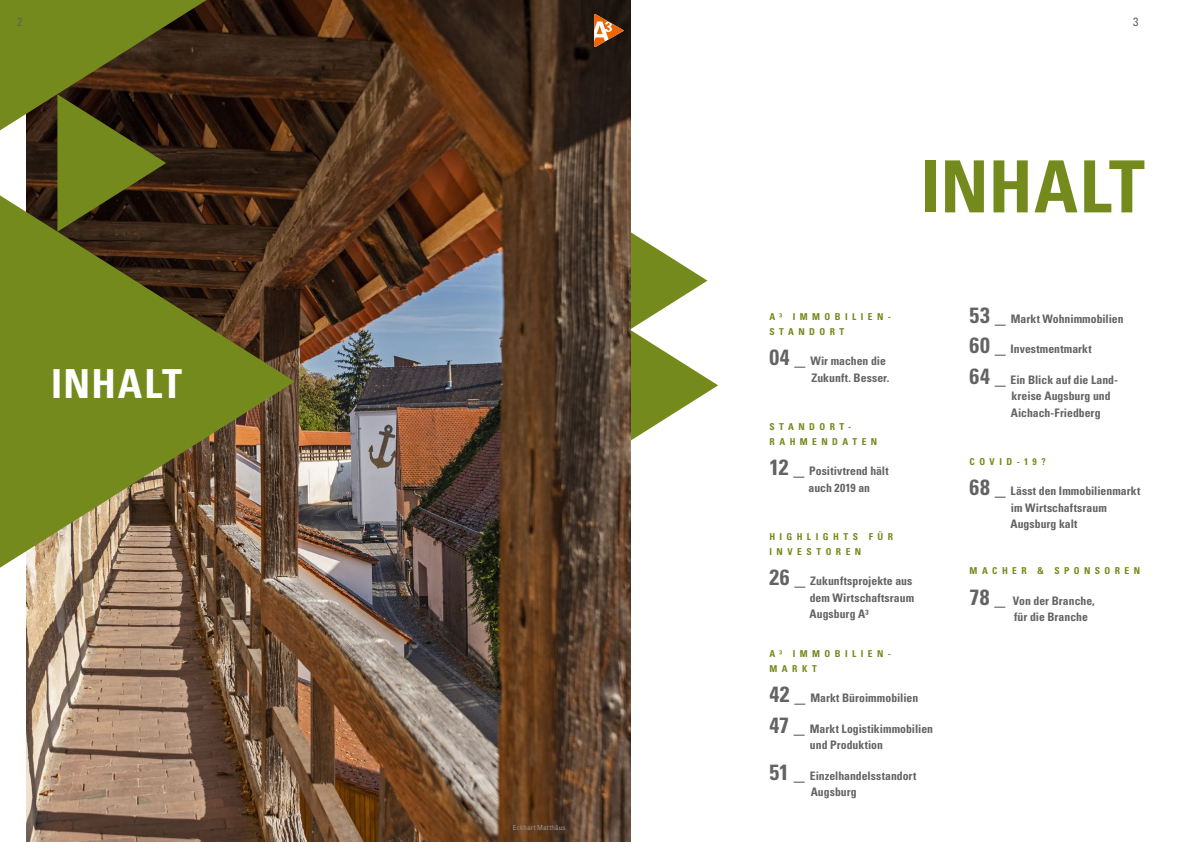
<style>
.page{position:relative;width:1191px;height:842px;background:#fff}
.page>*{position:absolute;margin:0;border:0;box-sizing:border-box;transform-origin:0 0}
.t1{font:700 condensed 72px "Univers LT Std";color:#758a1c}
.t2{font:700 condensed 40px "Univers LT Std";letter-spacing:.03em;color:#fff}
.t3{font:condensed 12px "Univers LT Std";color:#646363}
.t4{font:700 condensed 11.7px/16.5px "Univers LT Std";color:#646363}
.t5{font:700 condensed 9.5px/15px "Univers LT Std";letter-spacing:.47em;color:#758a1c}
.t6{font:condensed 7px "Univers LT Std";letter-spacing:.025em;color:#989797}
.s1{font-size:22px}
</style>
<div class="page">
<svg style="left:631px;top:232px;width:87px;height:209px"></svg>
<img style="left:27px;top:0;width:604px;height:842px">
<svg style="left:0;top:195px;width:295px;height:373px;background:#6e6c2a"></svg>
<svg style="left:0;top:0;width:207px;height:232px;background:#58581f"></svg>
<svg style="left:594px;top:14px;width:30px;height:33px"></svg>
<p class="t3" style="left:17px;top:14px;width:7px">2</p>
<p class="t3" style="left:1133px;top:14px;width:7px">3</p>
<h2 class="t2" style="left:51px;top:359px;width:132px">INHALT</h2>
<p class="t6" style="left:513px;top:823px;width:54px">Eckhart Matthäus</p>
<h1 class="t1" style="left:920px;top:143px;width:226px">INHALT</h1>
<p class="t5" style="left:769px;top:309px;width:123px">A³ IMMOBILIEN-<br>STANDORT</p>
<p class="t4" style="left:769px;top:353px;width:122px;text-align:right"><span class="s1">04 _</span> Wir machen die<br>Zukunft. Besser.</p>
<p class="t5" style="left:769px;top:419px;width:109px">STANDORT-<br>RAHMENDATEN</p>
<p class="t4" style="left:808px;top:463px;width:82px;text-indent:-39px"><span class="s1">12 _</span> Positivtrend hält auch 2019 an</p>
<p class="t5" style="left:769px;top:529px;width:125px">HIGHLIGHTS FÜR<br>INVESTOREN</p>
<p class="t4" style="left:809px;top:573px;width:106px;text-indent:-40px"><span class="s1">26 _</span> Zukunftsprojekte aus dem Wirtschaftsraum<br>Augsburg A³</p>
<p class="t5" style="left:769px;top:646px;width:123px">A³ IMMOBILIEN-<br>MARKT</p>
<p class="t4" style="left:769px;top:690px;width:150px"><span class="s1">42 _</span> Markt Büroimmobilien</p>
<p class="t4" style="left:810px;top:720px;width:125px;text-indent:-41px"><span class="s1">47 _</span> Markt Logistikimmobilien und Produktion</p>
<p class="t4" style="left:810px;top:767px;width:107px;text-indent:-41px"><span class="s1">51 _</span> Einzelhandelsstandort<br>Augsburg</p>
<p class="t4" style="left:969px;top:310px;width:156px"><span class="s1">53 _</span> Markt Wohnimmobilien</p>
<p class="t4" style="left:969px;top:341px;width:124px"><span class="s1">60 _</span> Investmentmarkt</p>
<p class="t4" style="left:1010px;top:371px;width:109px;text-indent:-41px"><span class="s1">64 _</span> Ein Blick auf die Land&shy;kreise Augsburg und<br>Aichach-Friedberg</p>
<p class="t5" style="left:969px;top:454px;width:77px">COVID-19?</p>
<p class="t4" style="left:1010px;top:483px;width:131px;text-indent:-41px"><span class="s1">68 _</span> Lässt den Immobilienmarkt im Wirtschaftsraum<br>Augsburg kalt</p>
<p class="t5" style="left:969px;top:563px;width:172px">MACHER &amp; SPONSOREN</p>
<p class="t4" style="left:1014px;top:592px;width:82px;text-indent:-45px"><span class="s1">78 _</span> Von der Branche, für die Branche</p>
</div>
